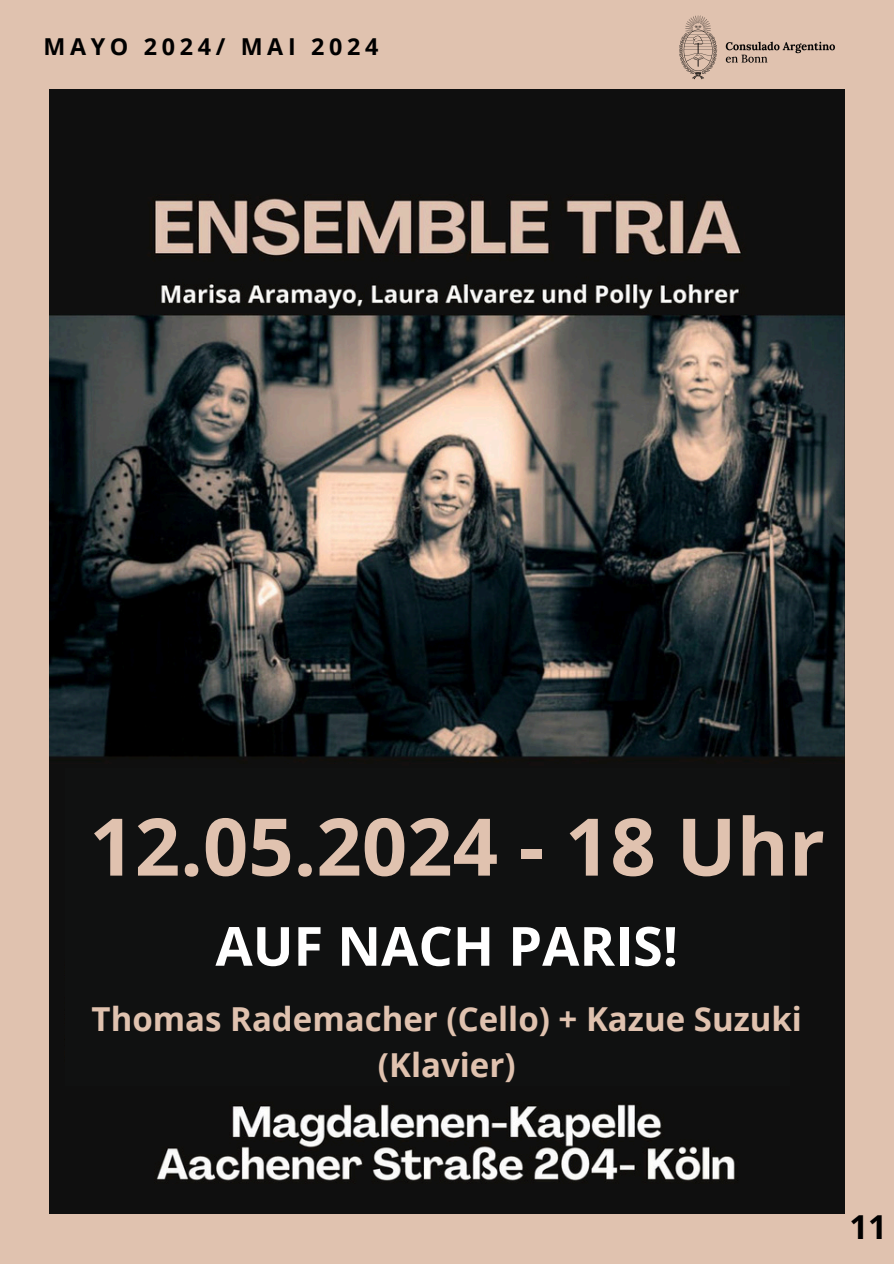
<style>
.page{position:relative;width:894px;height:1264px;background:#fff}
.page>*{position:absolute;margin:0;border:0;box-sizing:border-box;transform-origin:0 0}
.t1{font:700 79.5px "Open Sans";color:#e0c2af}
.t2{font:700 54px "Open Sans";color:#fff}
.t3{font:700 33px/46.2px "Open Sans";color:#e0c2af;text-align:center}
.t4{font:700 33px "Open Sans";color:#000}
.t5{font:700 23.25px "Open Sans";letter-spacing:.2em;color:#000}
</style>
<div class="page">
<div style="left:0;top:0;width:893px;height:1263px;background:#e0c2af"></div>
<img style="left:679px;top:15px;width:166px;height:78px">
<img style="left:49px;top:89px;width:795px;height:1124px">
<div style="left:65px;top:768px;width:724px;height:318px;background:#101111"></div>
<p class="t5" style="left:43px;top:30px;width:336px">MAYO 2024/ MAI 2024</p>
<h2 class="t1" style="left:89px;top:790px;width:736px">12.05.2024 - 18 Uhr</h2>
<h1 class="t2" style="left:215px;top:908px;width:464px">AUF NACH PARIS!</h1>
<h3 class="t3" style="left:92px;top:995px;width:711px">Thomas Rademacher (Cello) + Kazue Suzuki (Klavier)</h3>
<p class="t4" style="left:849px;top:1203px;width:39px">11</p>
</div>
